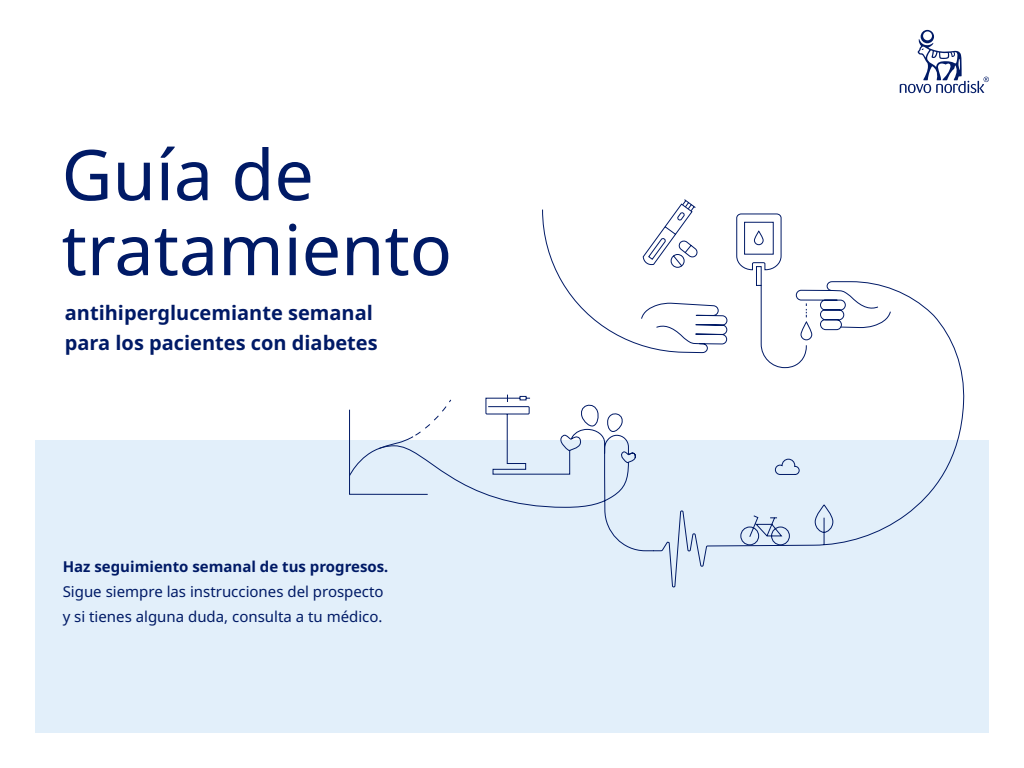
<style>
.page{position:relative;width:1024px;height:768px;background:#fff}
.page>*{position:absolute;margin:0;border:0;box-sizing:border-box;transform-origin:0 0}
.t1{font:70px/75px "Apis";color:#001a66}
.t2{font:700 20px/30px "Apis";color:#001a66}
.t3{font:15px/25px "Apis";color:#001a66}
.t4{font:700 15px "Apis";color:#001a66}
</style>
<div class="page">
<div style="left:35px;top:440px;width:954px;height:293px;background:#e2effa"></div>
<svg style="left:900px;top:30px;width:89px;height:63px"></svg>
<svg style="left:349px;top:209px;width:616px;height:378px"></svg>
<h1 class="t1" style="left:62px;top:139px;width:392px">Guía de tratamiento</h1>
<h2 class="t2" style="left:65px;top:298px;width:314px">antihiperglucemiante semanal para los pacientes con diabetes</h2>
<p class="t4" style="left:63px;top:556px;width:327px">Haz seguimiento semanal de tus progresos.</p>
<p class="t3" style="left:63px;top:579px;width:322px">Sigue siempre las instrucciones del prospecto y si tienes alguna duda, consulta a tu médico.</p>
</div>
